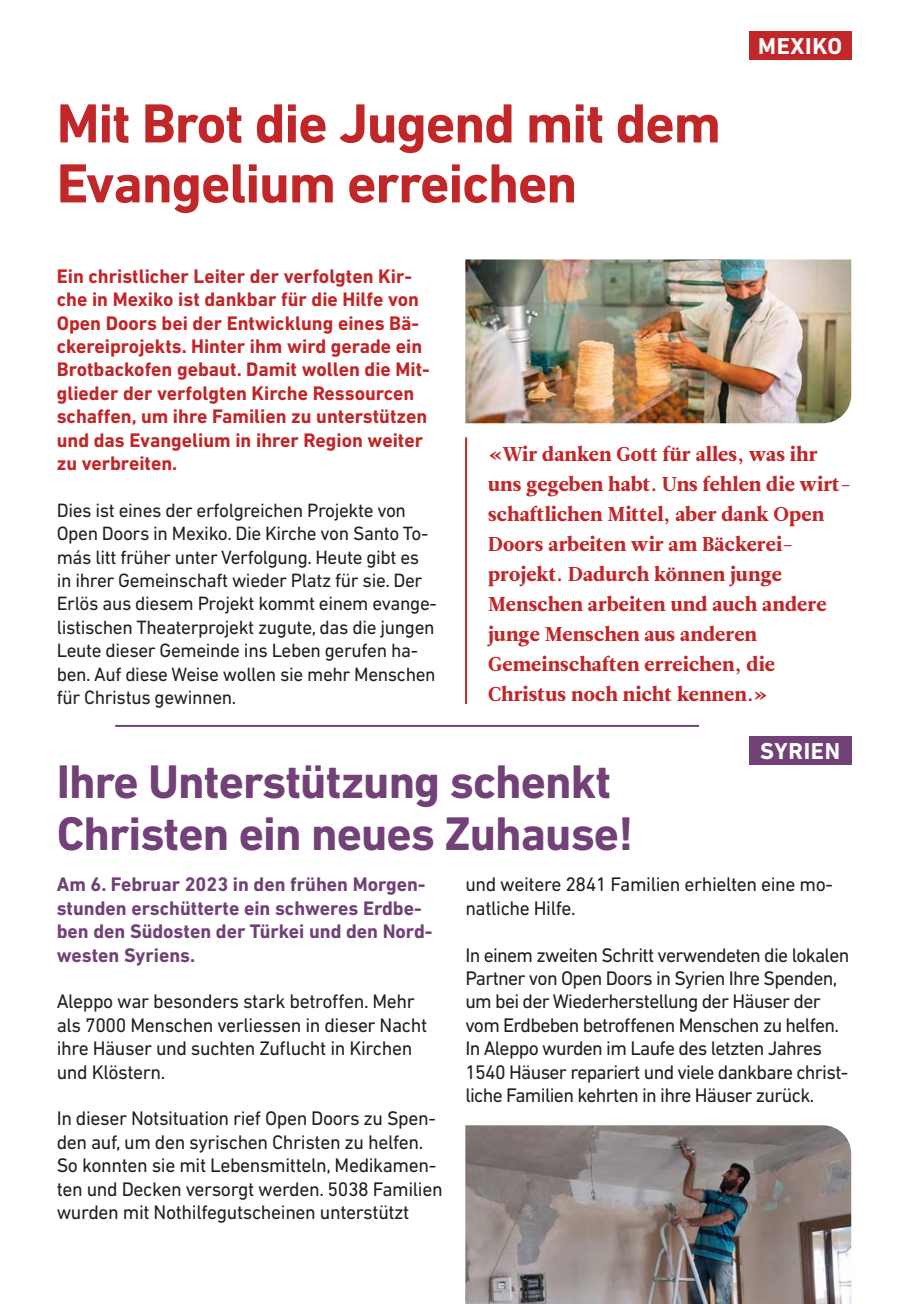
<style>
.page{position:relative;width:908px;height:1304px;background:#fff}
.page>*{position:absolute;margin:0;border:0;box-sizing:border-box;transform-origin:0 0}
._1_Main_Title_DIN_Next_LT_Bold_28pt_Purpl{font:700 56px/60px "DIN Next LT Pro";letter-spacing:-.02em;color:#c12628}
._1_Main_Title_DIN_Next_LT_Bold_28pt_Purpl-2{font:700 48px/52px "DIN Next LT Pro";letter-spacing:-.02em;color:#714177}
.Rubriktitel_rechte_Seite{font:700 23.4px "DIN Next LT Pro";letter-spacing:.03em;color:#fff}
._5_Current_Text_DIN_Next_LT_Pro_Reg_9_8pt{font:20px/23.4px "DIN Next LT Pro";letter-spacing:-.02em;color:#231f20}
._2_Lead_DIN_Next_LT_Pro_Bold_10pt{font:700 20px/23.4px "DIN Next LT Pro";color:#c12628}
.Box_Statement_11_7pt_Leitura_News_Roman4{font:20px/30px "Leitura News Roman 4";letter-spacing:.01em;color:#c12628}
._2_Lead_DIN_Next_LT_Pro_Bold_10pt-2{font:700 20px/23.4px "DIN Next LT Pro";color:#714177}
._5_Current_Text_DIN_Next_LT_Pro_Reg_9_8pt-2{font:19.6px/23.4px "DIN Next LT Pro";letter-spacing:-.02em;color:#231f20}
</style>
<div class="page">
<img style="left:465px;top:259px;width:385px;height:164px">
<div style="left:748px;top:31px;width:102px;height:29px;background:#c12628"></div>
<div style="left:748px;top:737px;width:102px;height:28px;background:#714177"></div>
<img style="left:465px;top:1125px;width:385px;height:179px">
<hr style="left:465px;top:437px;width:2px;height:267px;background:#c12628">
<hr style="left:115px;top:725px;width:583px;height:2px;background:#714177">
<p class="_1_Main_Title_DIN_Next_LT_Bold_28pt_Purpl" style="left:57px;top:93px;width:665px">Mit Brot die Jugend mit dem<br>Evangelium erreichen</p>
<p class="Rubriktitel_rechte_Seite" style="left:757px;top:32px;width:86px">MEXIKO</p>
<p class="_2_Lead_DIN_Next_LT_Pro_Bold_10pt" style="left:57px;top:264px;width:374px">Ein christlicher Leiter der verfolgten Kir&shy;che in Mexiko ist dankbar für die Hilfe von Open Doors bei der Entwicklung eines Bä&shy;ckereiprojekts. Hinter ihm wird gerade ein Brotbackofen gebaut. Damit wollen die Mit&shy;glieder der verfolgten Kirche Ressourcen schaffen, um ihre Familien zu unterstützen und das Evangelium in ihrer Region weiter zu verbreiten.</p>
<p class="_5_Current_Text_DIN_Next_LT_Pro_Reg_9_8pt-2" style="left:57px;top:498px;width:381px">Dies ist eines der erfolgreichen Projekte von Open Doors in Mexiko. Die Kirche von Santo To&shy;más litt früher unter Verfolgung. Heute gibt es in ihrer Gemeinschaft wieder Platz für sie. Der Erlös aus diesem Projekt kommt einem evange&shy;listischen Theaterprojekt zugute, das die jungen Leute dieser Gemeinde ins Leben gerufen ha&shy;ben. Auf diese Weise wollen sie mehr Menschen für Christus gewinnen.</p>
<p class="Box_Statement_11_7pt_Leitura_News_Roman4" style="left:488px;top:440px;width:364px">«Wir danken Gott für alles, was ihr uns gegeben habt. Uns fehlen die wirt‑ schaftlichen Mittel, aber dank Open<br>Doors arbeiten wir am Bäckerei‑ projekt. Dadurch können junge<br>Menschen arbeiten und auch andere junge Menschen aus anderen<br>Gemeinschaften erreichen, die<br>Christus noch nicht kennen.»</p>
<p class="Rubriktitel_rechte_Seite" style="left:759px;top:737px;width:81px">SYRIEN</p>
<p class="_1_Main_Title_DIN_Next_LT_Bold_28pt_Purpl-2" style="left:57px;top:755px;width:577px">Ihre Unterstützung schenkt<br>Christen ein neues Zuhause!</p>
<p class="_2_Lead_DIN_Next_LT_Pro_Bold_10pt-2" style="left:57px;top:873px;width:377px">Am 6. Februar 2023 in den frühen Morgen&shy;stunden erschütterte ein schweres Erdbe&shy;ben den Südosten der Türkei und den Nord&shy;westen Syriens.</p>
<p class="_5_Current_Text_DIN_Next_LT_Pro_Reg_9_8pt" style="left:57px;top:990px;width:372px">Aleppo war besonders stark betroffen. Mehr als 7000 Menschen verliessen in dieser Nacht ihre Häuser und suchten Zuflucht in Kirchen und Klöstern.</p>
<p class="_5_Current_Text_DIN_Next_LT_Pro_Reg_9_8pt" style="left:57px;top:1107px;width:387px">In dieser Notsituation rief Open Doors zu Spen&shy;den auf, um den syrischen Christen zu helfen.<br>So konnten sie mit Lebensmitteln, Medikamen&shy;ten und Decken versorgt werden. 5038 Familien wurden mit Nothilfegutscheinen unterstützt</p>
<p class="_5_Current_Text_DIN_Next_LT_Pro_Reg_9_8pt" style="left:465px;top:873px;width:369px">und weitere 2841 Familien erhielten eine mo&shy;natliche Hilfe.</p>
<p class="_5_Current_Text_DIN_Next_LT_Pro_Reg_9_8pt" style="left:465px;top:943px;width:385px">In einem zweiten Schritt verwendeten die lokalen Partner von Open Doors in Syrien Ihre Spenden, um bei der Wiederherstellung der Häuser der vom Erdbeben betroffenen Menschen zu helfen.<br>In Aleppo wurden im Laufe des letzten Jahres 1540 Häuser repariert und viele dankbare christ&shy;liche Familien kehrten in ihre Häuser zurück.</p>
</div>
